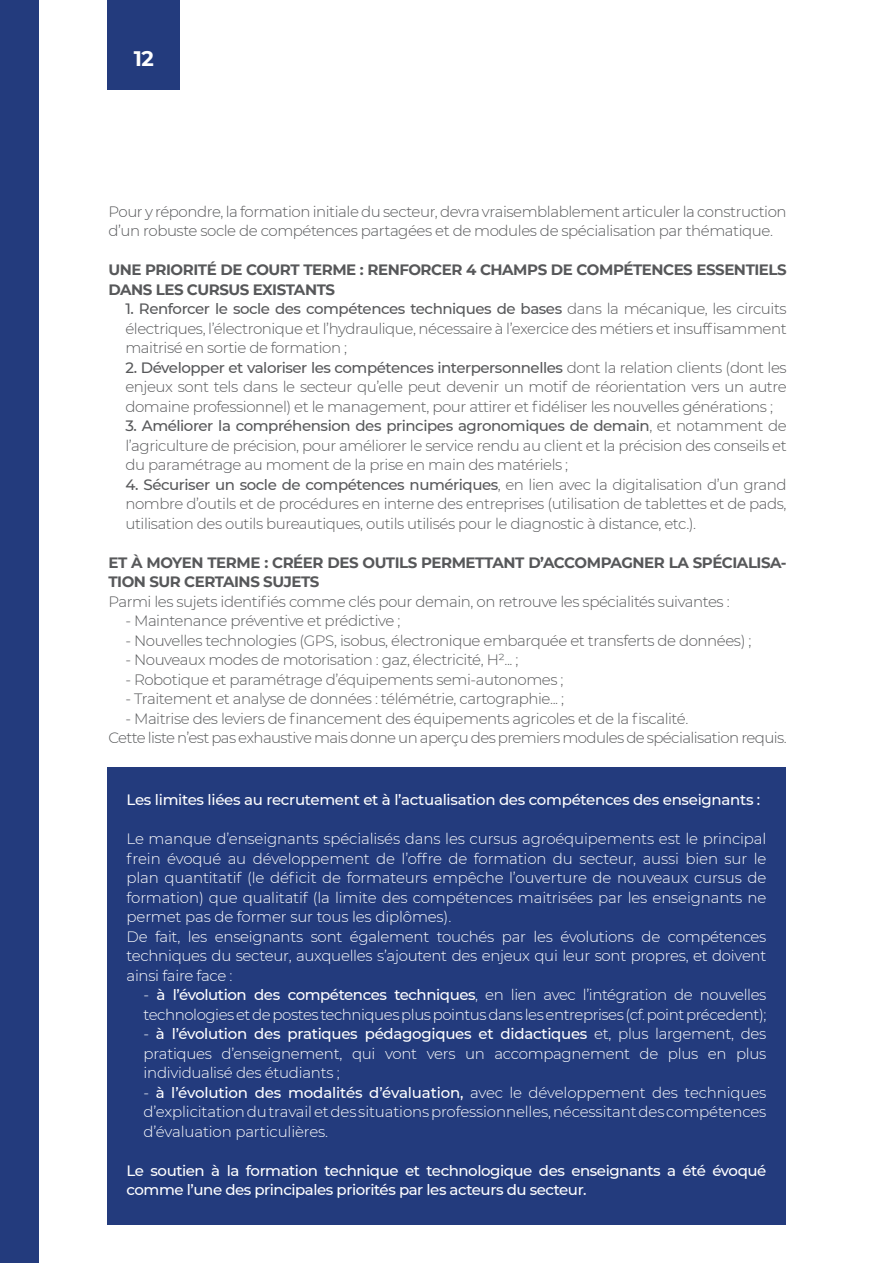
<style>
.page{position:relative;width:893px;height:1263px;background:#fff}
.page>*{position:absolute;margin:0;border:0;box-sizing:border-box;transform-origin:0 0}
.t1{font:700 21px "Montserrat";color:#fff}
.Paragraph_Italic{font:300 15px/19.5px "Montserrat";letter-spacing:-.03em;color:#57585a;text-align:justify}
.Quotes_text{font:300 15px/19.5px "Montserrat";letter-spacing:-.02em;color:#fff;text-align:justify}
.Quotes_text-2{font:500 15px/19.5px "Montserrat";letter-spacing:-.03em;color:#fff}
.Paragraph_Italic-2{font:700 15px/19.5px "Montserrat";letter-spacing:-.03em;color:#57585a}
.s1{font-weight:500}
</style>
<div class="page">
<div style="left:107px;top:0;width:73px;height:90px;background:#233b7d"></div>
<div style="left:0;top:0;width:38px;height:1263px;background:#233b7d"></div>
<div style="left:107px;top:767px;width:679px;height:458px;background:#233b7d"></div>
<h1 class="t1" style="left:134px;top:44px;width:21px">12</h1>
<p class="Paragraph_Italic" style="left:108px;top:201px;width:680px">Pour y répondre, la formation initiale du secteur, devra vraisemblablement articuler la construction d’un robuste socle de compétences partagées et de modules de spécialisation par thématique.</p>
<p class="Paragraph_Italic-2" style="left:108px;top:259px;width:680px">UNE PRIORITÉ DE COURT TERME : RENFORCER 4 CHAMPS DE COMPÉTENCES ESSENTIELS<br>DANS LES CURSUS EXISTANTS</p>
<p class="Paragraph_Italic" style="left:125px;top:298px;width:663px"><span class="s1">1. Renforcer le socle des compétences techniques de bases</span> dans la mécanique, les circuits électriques, l’électronique et l’hydraulique, nécessaire à l’exercice des métiers et insuffisamment maitrisé en sortie de formation ;</p>
<p class="Paragraph_Italic" style="left:125px;top:357px;width:663px"><span class="s1">2. Développer et valoriser les compétences interpersonnelles</span> dont la relation clients (dont les enjeux sont tels dans le secteur qu’elle peut devenir un motif de réorientation vers un autre domaine professionnel) et le management, pour attirer et fidéliser les nouvelles générations ;</p>
<p class="Paragraph_Italic" style="left:125px;top:415px;width:663px"><span class="s1">3. Améliorer la compréhension des principes agronomiques de demain</span>, et notamment de l’agriculture de précision, pour améliorer le service rendu au client et la précision des conseils et du paramétrage au moment de la prise en main des matériels ;</p>
<p class="Paragraph_Italic" style="left:125px;top:474px;width:663px"><span class="s1">4. Sécuriser un socle de compétences numériques</span>, en lien avec la digitalisation d’un grand nombre d’outils et de procédures en interne des entreprises (utilisation de tablettes et de pads, utilisation des outils bureautiques, outils utilisés pour le diagnostic à distance, etc.).</p>
<p class="Paragraph_Italic-2" style="left:108px;top:552px;width:680px">ET À MOYEN TERME : CRÉER DES OUTILS PERMETTANT D’ACCOMPAGNER LA SPÉCIALISA-<br>TION SUR CERTAINS SUJETS</p>
<p class="Paragraph_Italic" style="left:108px;top:591px;width:623px">Parmi les sujets identifiés comme clés pour demain, on retrouve les spécialités suivantes :</p>
<p class="Paragraph_Italic" style="left:125px;top:610px;width:276px">- Maintenance préventive et prédictive ;</p>
<p class="Paragraph_Italic" style="left:125px;top:630px;width:627px">- Nouvelles technologies (GPS, isobus, électronique embarquée et transferts de données) ;</p>
<p class="Paragraph_Italic" style="left:125px;top:649px;width:395px">- Nouveaux modes de motorisation : gaz, électricité, H²... ;</p>
<p class="Paragraph_Italic" style="left:125px;top:669px;width:440px">- Robotique et paramétrage d’équipements semi-autonomes ;</p>
<p class="Paragraph_Italic" style="left:125px;top:688px;width:440px">- Traitement et analyse de données : télémétrie, cartographie... ;</p>
<p class="Paragraph_Italic" style="left:125px;top:708px;width:564px">- Maitrise des leviers de financement des équipements agricoles et de la fiscalité.</p>
<p class="Paragraph_Italic" style="left:108px;top:727px;width:680px">Cette liste n’est pas exhaustive mais donne un aperçu des premiers modules de spécialisation requis.</p>
<p class="Quotes_text-2" style="left:127px;top:789px;width:635px">Les limites liées au recrutement et à l’actualisation des compétences des enseignants :</p>
<p class="Quotes_text" style="left:127px;top:829px;width:641px">Le manque d’enseignants spécialisés dans les cursus agroéquipements est le principal frein évoqué au développement de l’offre de formation du secteur, aussi bien sur le plan quantitatif (le déficit de formateurs empêche l’ouverture de nouveaux cursus de formation) que qualitatif (la limite des compétences maitrisées par les enseignants ne permet pas de former sur tous les diplômes).</p>
<p class="Quotes_text" style="left:127px;top:926px;width:641px">De fait, les enseignants sont également touchés par les évolutions de compétences techniques du secteur, auxquelles s’ajoutent des enjeux qui leur sont propres, et doivent ainsi faire face :</p>
<p class="Quotes_text" style="left:144px;top:985px;width:624px">- <span class="s1">à l’évolution des compétences techniques</span>, en lien avec l’intégration de nouvelles technologies et de postes techniques plus pointus dans les entreprises (cf. point précedent);</p>
<p class="Quotes_text" style="left:144px;top:1024px;width:624px">- <span class="s1">à l’évolution des pratiques pédagogiques et didactiques</span> et, plus largement, des pratiques d’enseignement, qui vont vers un accompagnement de plus en plus individualisé des étudiants ;</p>
<p class="Quotes_text" style="left:144px;top:1082px;width:624px">- <span class="s1">à l’évolution des modalités d’évaluation,</span> avec le développement des techniques d’explicitation du travail et des situations professionnelles, nécessitant des compétences d’évaluation particulières.</p>
<p class="Quotes_text-2" style="left:127px;top:1160px;width:641px">Le soutien à la formation technique et technologique des enseignants a été évoqué comme l’une des principales priorités par les acteurs du secteur.</p>
</div>
